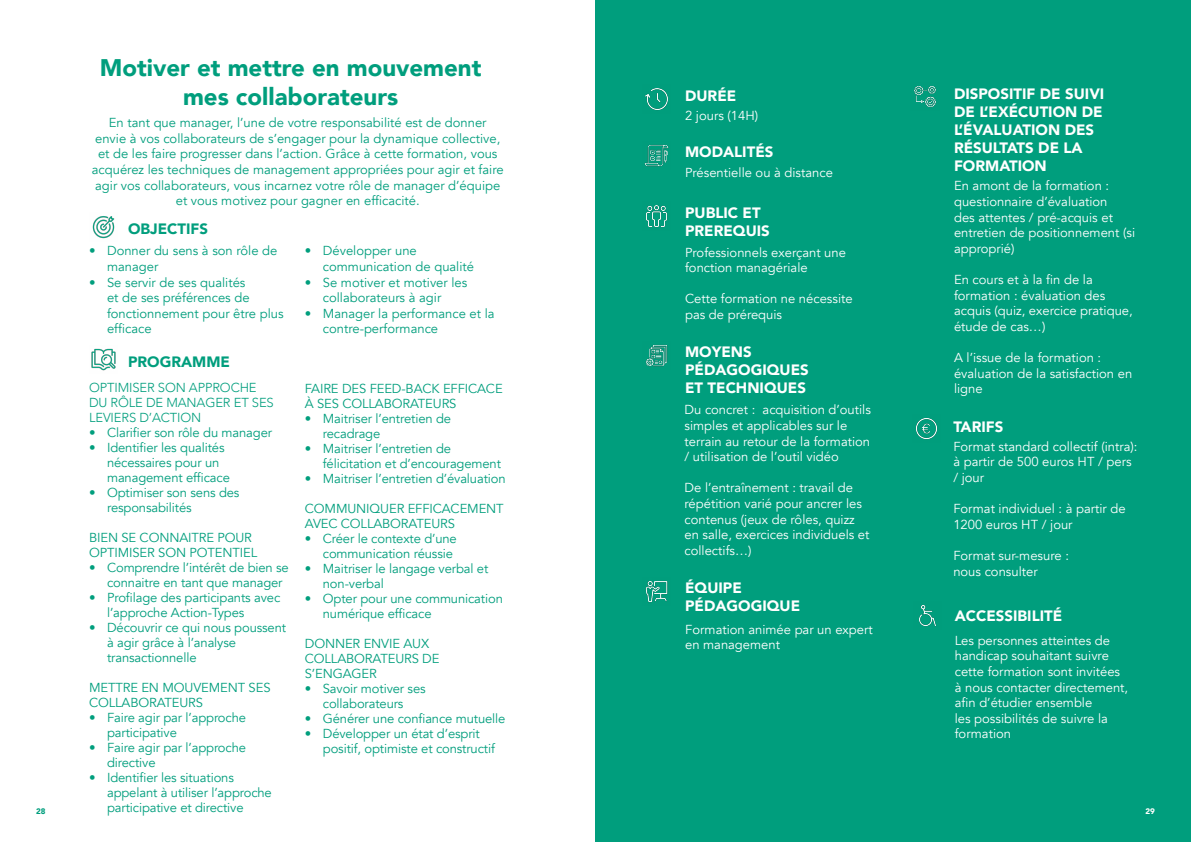
<style>
.page{position:relative;width:1191px;height:842px;background:#fff}
.page>*{position:absolute;margin:0;border:0;box-sizing:border-box;transform-origin:0 0}
.t1{font:900 24px/28.8px "Avenir";color:#009e7d;text-align:center}
.t2{font:900 15px/18px "Avenir";color:#fff}
.t3{font:900 15px "Avenir";color:#009e7d}
.t4{font:13px/15px "Avenir";letter-spacing:-.01em;color:#009e7d}
.t5{font:13px/15.6px "Avenir";color:#fff}
.t6{font:300 13px/15px "Avenir";letter-spacing:-.01em;color:#009e7d}
.t7{font:900 8px "Avenir";color:#009e7d}
.t8{font:900 8px "Avenir";color:#fff}
</style>
<div class="page">
<div style="left:595px;top:0;width:596px;height:842px;background:#009e7d"></div>
<img style="left:92px;top:216px;width:23px;height:23px">
<img style="left:91px;top:348px;width:25px;height:23px">
<img style="left:645px;top:88px;width:23px;height:23px">
<img style="left:646px;top:205px;width:22px;height:22px">
<img style="left:645px;top:581px;width:23px;height:22px">
<img style="left:645px;top:345px;width:23px;height:22px">
<img style="left:915px;top:418px;width:23px;height:22px">
<img style="left:914px;top:86px;width:22px;height:22px">
<img style="left:644px;top:145px;width:25px;height:22px">
<img style="left:919px;top:605px;width:17px;height:21px">
<h1 class="t1" style="left:100px;top:53px;width:383px">Motiver et mettre en mouvement mes collaborateurs</h1>
<p class="t2" style="left:685px;top:86px;width:53px">DURÉE</p>
<p class="t5" style="left:685px;top:108px;width:74px">2 jours (14H)</p>
<p class="t2" style="left:954px;top:85px;width:152px">DISPOSITIF DE SUIVI<br>DE L’EXÉCUTION DE<br>L’ÉVALUATION DES<br>RÉSULTATS DE LA<br>FORMATION</p>
<p class="t4" style="left:92px;top:115px;width:413px;line-height:15.6px;text-align:center">En tant que manager, l’une de votre responsabilité est de donner envie à vos collaborateurs de s’engager pour la dynamique collective, et de les faire progresser dans l’action. Grâce à cette formation, vous acquérez les techniques de management appropriées pour agir et faire agir vos collaborateurs, vous incarnez votre rôle de manager d’équipe et vous motivez pour gagner en efficacité.</p>
<p class="t4" style="left:107px;top:243px;width:172px;line-height:15.6px;text-indent:-18px">• Donner du sens à son rôle de manager</p>
<p class="t4" style="left:107px;top:275px;width:178px;line-height:15.6px;text-indent:-18px">• Se servir de ses qualités<br>et de ses préférences de fonctionnement pour être plus efficace</p>
<p class="t2" style="left:685px;top:143px;width:90px">MODALITÉS</p>
<p class="t5" style="left:685px;top:165px;width:149px">Présentielle ou à distance</p>
<p class="t5" style="left:954px;top:178px;width:183px">En amont de la formation : questionnaire d’évaluation<br>des attentes / pré-acquis et entretien de positionnement (si approprié)</p>
<p class="t5" style="left:954px;top:272px;width:180px">En cours et à la fin de la formation : évaluation des acquis (quiz, exercice pratique, étude de cas…)</p>
<p class="t5" style="left:954px;top:350px;width:180px">A l’issue de la formation : évaluation de la satisfaction en ligne</p>
<p class="t2" style="left:685px;top:203px;width:86px">PUBLIC ET<br>PREREQUIS</p>
<p class="t3" style="left:128px;top:216px;width:81px">OBJECTIFS</p>
<p class="t4" style="left:323px;top:243px;width:153px;line-height:15.6px;text-indent:-18px">• Développer une communication de qualité</p>
<p class="t4" style="left:323px;top:275px;width:146px;line-height:15.6px;text-indent:-18px">• Se motiver et motiver les collaborateurs à agir</p>
<p class="t4" style="left:323px;top:306px;width:173px;line-height:15.6px;text-indent:-18px">• Manager la performance et la contre-performance</p>
<p class="t5" style="left:685px;top:244px;width:162px">Professionnels exerçant une fonction managériale</p>
<p class="t5" style="left:685px;top:291px;width:169px">Cette formation ne nécessite pas de prérequis</p>
<p class="t2" style="left:685px;top:342px;width:125px">MOYENS<br>PÉDAGOGIQUES<br>ET TECHNIQUES</p>
<p class="t3" style="left:128px;top:349px;width:103px">PROGRAMME</p>
<p class="t6" style="left:89px;top:380px;width:186px">OPTIMISER SON APPROCHE<br>DU RÔLE DE MANAGER ET SES<br>LEVIERS D’ACTION</p>
<p class="t4" style="left:89px;top:426px;width:185px">• Clarifier son rôle du manager</p>
<p class="t4" style="left:107px;top:441px;width:124px;text-indent:-18px">• Identifier les qualités nécessaires pour un management efficace</p>
<p class="t4" style="left:107px;top:486px;width:134px;text-indent:-18px">• Optimiser son sens des responsabilités</p>
<p class="t4" style="left:89px;top:531px;width:170px">BIEN SE CONNAITRE POUR<br>OPTIMISER SON POTENTIEL</p>
<p class="t4" style="left:107px;top:561px;width:183px;text-indent:-18px">• Comprendre l’intérêt de bien se connaitre en tant que manager</p>
<p class="t4" style="left:107px;top:591px;width:175px;text-indent:-18px">• Profilage des participants avec l’approche Action-Types</p>
<p class="t4" style="left:107px;top:621px;width:180px;text-indent:-18px">• Découvrir ce qui nous poussent à agir grâce à l’analyse transactionnelle</p>
<p class="t4" style="left:89px;top:681px;width:183px">METTRE EN MOUVEMENT SES<br>COLLABORATEURS</p>
<p class="t4" style="left:107px;top:711px;width:140px;text-indent:-18px">• Faire agir par l’approche participative</p>
<p class="t4" style="left:107px;top:741px;width:140px;text-indent:-18px">• Faire agir par l’approche directive</p>
<p class="t4" style="left:107px;top:771px;width:166px;text-indent:-18px">• Identifier les situations appelant à utiliser l’approche participative et directive</p>
<p class="t4" style="left:305px;top:381px;width:199px">FAIRE DES FEED-BACK EFFICACE<br>À SES COLLABORATEURS</p>
<p class="t4" style="left:323px;top:411px;width:130px;text-indent:-18px">• Maitriser l’entretien de recadrage</p>
<p class="t4" style="left:323px;top:441px;width:180px;text-indent:-18px">• Maitriser l’entretien de félicitation et d’encouragement</p>
<p class="t4" style="left:305px;top:471px;width:202px">• Maitriser l’entretien d’évaluation</p>
<p class="t4" style="left:305px;top:501px;width:200px">COMMUNIQUER EFFICACEMENT<br>AVEC COLLABORATEURS</p>
<p class="t4" style="left:305px;top:531px;width:153px;text-align:right">• Créer le contexte d’une communication réussie</p>
<p class="t4" style="left:323px;top:561px;width:167px;text-indent:-18px">• Maitriser le langage verbal et non-verbal</p>
<p class="t4" style="left:323px;top:591px;width:181px;text-indent:-18px">• Opter pour une communication numérique efficace</p>
<p class="t4" style="left:305px;top:636px;width:136px">DONNER ENVIE AUX<br>COLLABORATEURS DE<br>S’ENGAGER</p>
<p class="t4" style="left:305px;top:681px;width:122px;text-align:center">• Savoir motiver ses collaborateurs</p>
<p class="t4" style="left:305px;top:711px;width:202px">• Générer une confiance mutuelle</p>
<p class="t4" style="left:323px;top:726px;width:173px;text-indent:-18px">• Développer un état d’esprit positif, optimiste et constructif</p>
<p class="t5" style="left:684px;top:402px;width:188px">Du concret : acquisition d’outils simples et applicables sur le terrain au retour de la formation / utilisation de l’outil vidéo</p>
<p class="t5" style="left:684px;top:480px;width:186px">De l’entraînement : travail de répétition varié pour ancrer les contenus (jeux de rôles, quizz en salle, exercices individuels et collectifs…)</p>
<p class="t2" style="left:953px;top:417px;width:52px">TARIFS</p>
<p class="t5" style="left:953px;top:439px;width:186px">Format standard collectif (intra): à partir de 500 euros HT / pers / jour</p>
<p class="t5" style="left:953px;top:501px;width:174px">Format individuel : à partir de<br>1200 euros HT / jour</p>
<p class="t5" style="left:953px;top:548px;width:117px">Format sur-mesure : nous consulter</p>
<p class="t2" style="left:685px;top:579px;width:117px">ÉQUIPE<br>PÉDAGOGIQUE</p>
<p class="t2" style="left:954px;top:606px;width:109px">ACCESSIBILITÉ</p>
<p class="t5" style="left:954px;top:633px;width:175px">Les personnes atteintes de handicap souhaitant suivre cette formation sont invitées à nous contacter directement, afin d’étudier ensemble<br>les possibilités de suivre la formation</p>
<p class="t5" style="left:685px;top:622px;width:189px">Formation animée par un expert en management</p>
<p class="t7" style="left:36px;top:804px;width:11px">28</p>
<p class="t8" style="left:1145px;top:804px;width:11px">29</p>
</div>
